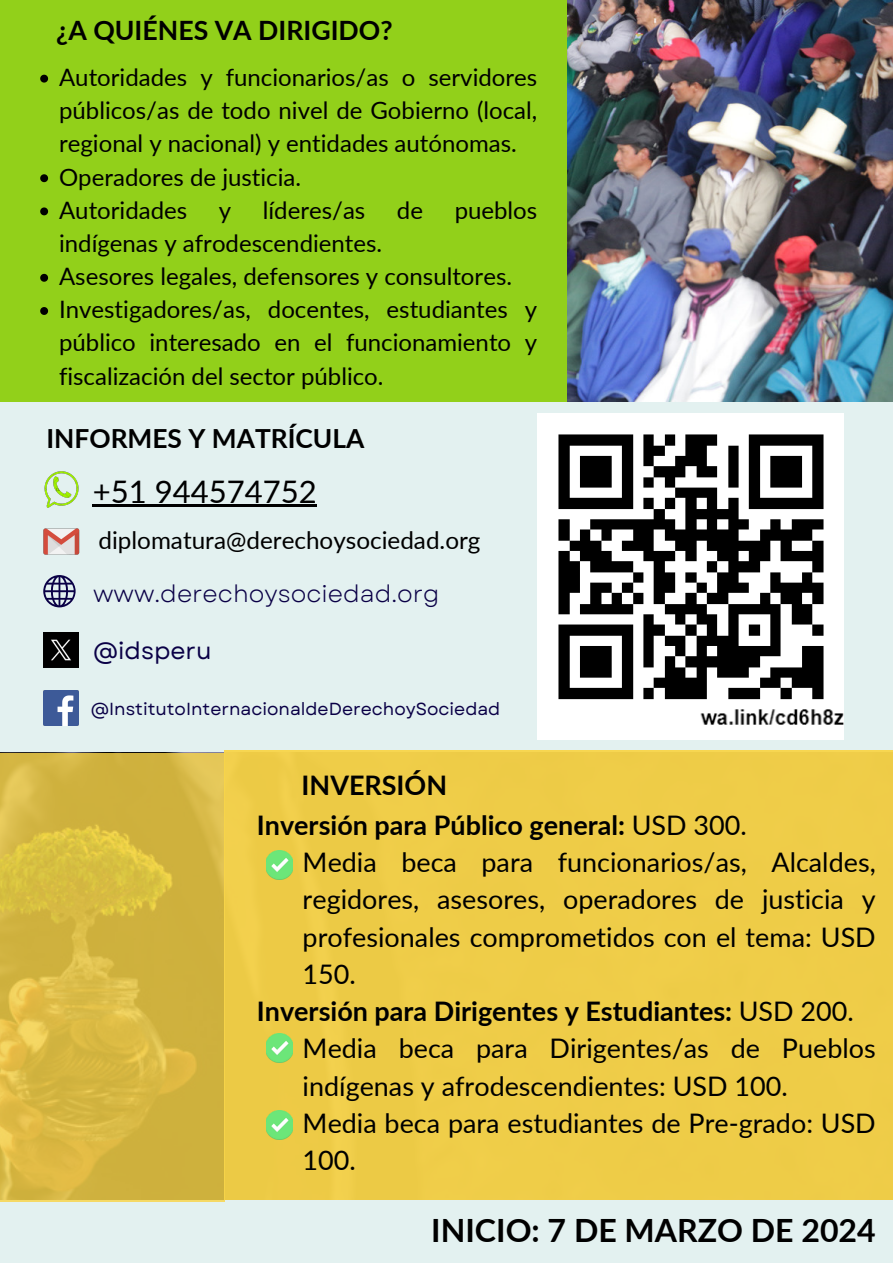
<style>
.page{position:relative;width:893px;height:1263px;background:#e3f1f0}
.page>*{position:absolute;margin:0;border:0;box-sizing:border-box;transform-origin:0 0}
.t1{font:700 32.03px "Lato";color:#000}
.t2{font:31.05px "Lato";color:#000}
.t3{font:26.92px "Lato";color:#000}
.t4{font:700 26.92px "Lato";color:#000}
.t5{font:700 26.62px "Lato";color:#000}
.t6{font:700 26.33px "Lato";color:#000}
.t7{font:24.3px "Lato";color:#000}
.t8{font:24px/33.2px "Lato";color:#000}
.t9{font:23.77px "Garet";color:#0a0046}
.t10{font:23.77px "Garet";color:#0a0046}
.t11{font:17.48px "Garet";color:#0a0046}
.s1{font-weight:400}
</style>
<div class="page">
<div style="left:224px;top:750px;width:669px;height:450px;background:#eecc48"></div>
<img style="left:44px;top:472px;width:34px;height:35px">
<img style="left:43px;top:528px;width:36px;height:26px">
<img style="left:537px;top:413px;width:306px;height:326px">
<img style="left:266px;top:850px;width:27px;height:29px">
<img style="left:266px;top:1033px;width:27px;height:29px">
<img style="left:266px;top:1110px;width:27px;height:30px">
<div style="left:0;top:0;width:893px;height:402px;background:#92d01a"></div>
<svg style="left:43px;top:575px;width:33px;height:32px"></svg>
<img style="left:43px;top:632px;width:36px;height:36px">
<img style="left:43px;top:690px;width:36px;height:35px">
<img style="left:567px;top:0;width:326px;height:402px">
<hr style="left:93px;top:504px;width:224px;height:3px;background:#000">
<svg style="left:40px;top:75px;width:8px;height:8px"></svg>
<svg style="left:40px;top:174px;width:8px;height:8px"></svg>
<svg style="left:40px;top:207px;width:8px;height:8px"></svg>
<svg style="left:40px;top:274px;width:8px;height:8px"></svg>
<svg style="left:40px;top:307px;width:8px;height:8px"></svg>
<svg style="left:0;top:752px;width:224px;height:449px;background:#d5b742"></svg>
<p class="t5" style="left:56px;top:14px;width:338px">¿A QUIÉNES VA DIRIGIDO?</p>
<p class="t8" style="left:59px;top:60px;width:480px">Autoridades y funcionarios/as o servidores públicos/as de todo nivel de Gobierno (local, regional y nacional) y entidades autónomas.<br>Operadores de justicia.<br>Autoridades</p>
<p class="t8" style="left:219px;top:193px;width:14px">y</p>
<p class="t8" style="left:263px;top:193px;width:104px">líderes/as</p>
<p class="t8" style="left:397px;top:193px;width:28px">de</p>
<p class="t8" style="left:455px;top:193px;width:84px">pueblos</p>
<p class="t8" style="left:59px;top:226px;width:480px">indígenas y afrodescendientes.<br>Asesores legales, defensores y consultores.<br>Investigadores/as, docentes, estudiantes y público interesado en el funcionamiento y fiscalización del sector público.</p>
<p class="t6" style="left:46px;top:422px;width:319px">INFORMES Y MATRÍCULA</p>
<p class="t2" style="left:93px;top:472px;width:226px">+51 944574752</p>
<p class="t7" style="left:98px;top:525px;width:383px">diplomatura@derechoysociedad.org</p>
<p class="t9" style="left:93px;top:576px;width:348px">www.derechoysociedad.org</p>
<p class="t10" style="left:93px;top:633px;width:120px">@idsperu</p>
<p class="t11" style="left:91px;top:696px;width:411px">@InstitutoInternacionaldeDerechoySociedad</p>
<p class="t4" style="left:301px;top:768px;width:147px">INVERSIÓN</p>
<p class="t4" style="left:257px;top:808px;width:491px">Inversión para Público general: <span class="s1">USD 300.</span></p>
<p class="t3" style="left:303px;top:845px;width:574px">Media beca para funcionarios/as, Alcaldes,</p>
<p class="t3" style="left:303px;top:883px;width:574px">regidores, asesores, operadores de justicia y</p>
<p class="t3" style="left:303px;top:920px;width:574px">profesionales comprometidos con el tema: USD</p>
<p class="t3" style="left:303px;top:957px;width:55px">150.</p>
<p class="t4" style="left:257px;top:994px;width:598px">Inversión para Dirigentes y Estudiantes: <span class="s1">USD 200.</span></p>
<p class="t3" style="left:303px;top:1032px;width:574px">Media beca para Dirigentes/as de Pueblos</p>
<p class="t3" style="left:303px;top:1069px;width:487px">indígenas y afrodescendientes: USD 100.</p>
<p class="t3" style="left:303px;top:1106px;width:574px">Media beca para estudiantes de Pre-grado: USD</p>
<p class="t3" style="left:303px;top:1143px;width:55px">100.</p>
<h1 class="t1" style="left:431px;top:1210px;width:446px">INICIO: 7 DE MARZO DE 2024</h1>
</div>
